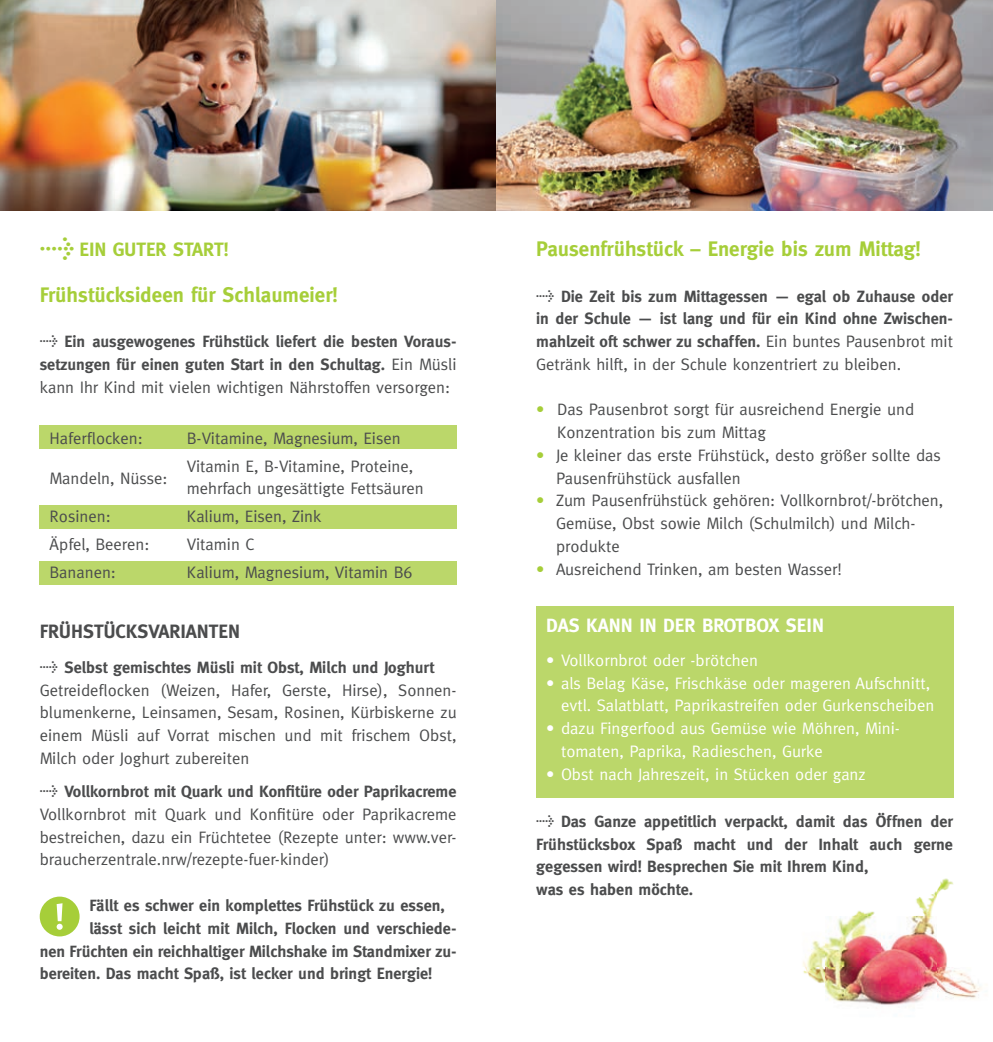
<style>
.page{position:relative;width:993px;height:1042px;background:#fff}
.page>*{position:absolute;margin:0;border:0;box-sizing:border-box;transform-origin:0 0}
.t1{font:700 21px "Meta";color:#a6ce39}
.t2{font:700 19.25px "Meta";color:#fff}
.t3{font:700 19.25px "Meta";color:#4b4c4d}
.t4{font:700 19.25px "Meta";color:#a6ce39}
.t5{font:16.62px/22.8px "Meta";color:#4b4c4d}
.t6{font:16.62px/22.8px "Meta";color:#fff;text-align:right}
.t7{font:700 16.28px/22.8px "Meta";color:#4b4c4d}
.s1{font-family:"Meta Normal Italic Expert";font-weight:400;font-size:40.25px}
.s2{font-family:"Meta Normal Italic Expert";font-weight:400;font-size:21px}
.s3{font-weight:400;font-size:16.62px}
.s4{color:#a6ce39}
</style>
<div class="page">
<div style="left:40px;top:561px;width:416px;height:24px;background:#bbd76a"></div>
<div style="left:40px;top:505px;width:416px;height:24px;background:#bbd76a"></div>
<div style="left:40px;top:425px;width:416px;height:24px;background:#bbd76a"></div>
<img style="left:0;top:0;width:992px;height:211px">
<img style="left:803px;top:878px;width:179px;height:127px">
<div style="left:536px;top:606px;width:416px;height:191px;background:#bbd76a"></div>
<svg style="left:40px;top:896px;width:40px;height:40px"></svg>
<p class="t4" style="left:40px;top:238px;width:190px"><span class="s1">t</span> EIN GUTER START!</p>
<p class="t1" style="left:40px;top:282px;width:299px">Frühstücksideen für Schlaumeier!</p>
<p class="t7" style="left:40px;top:330px;width:418px"><span class="s2">t</span> Ein ausgewogenes Frühstück liefert die besten Voraus&shy;setzungen für einen guten Start in den Schultag. <span class="s3">Ein Müsli</span></p>
<p class="t5" style="left:40px;top:375px;width:412px">kann Ihr Kind mit vielen wichtigen Nährstoffen versorgen:</p>
<p class="t5" style="left:50px;top:426px;width:95px">Haferflocken:</p>
<p class="t5" style="left:187px;top:424px;width:228px;line-height:28px">B-Vitamine, Magnesium, Eisen<br>Vitamin E, B-Vitamine, Proteine,</p>
<p class="t5" style="left:187px;top:477px;width:238px">mehrfach ungesättigte Fettsäuren</p>
<p class="t5" style="left:50px;top:505px;width:63px">Rosinen:</p>
<p class="t5" style="left:187px;top:505px;width:136px">Kalium, Eisen, Zink</p>
<p class="t5" style="left:50px;top:533px;width:101px">Äpfel, Beeren:</p>
<p class="t5" style="left:187px;top:533px;width:69px">Vitamin C</p>
<p class="t5" style="left:50px;top:561px;width:68px">Bananen:</p>
<p class="t5" style="left:187px;top:561px;width:227px">Kalium, Magnesium, Vitamin B6</p>
<p class="t3" style="left:40px;top:620px;width:202px">FRÜHSTÜCKSVARIANTEN</p>
<p class="t7" style="left:40px;top:656px;width:396px"><span class="s2">t</span> Selbst gemischtes Müsli mit Obst, Milch und Joghurt</p>
<p class="t5" style="left:40px;top:678px;width:418px;text-align:justify">Getreideflocken (Weizen, Hafer, Gerste, Hirse), Sonnen&shy;blumenkerne, Leinsamen, Sesam, Rosinen, Kürbiskerne zu einem Müsli auf Vorrat mischen und mit frischem Obst, Milch oder Joghurt zubereiten</p>
<p class="t7" style="left:40px;top:780px;width:418px"><span class="s2">t</span> Vollkornbrot mit Quark und Konfitüre oder Paprikacreme</p>
<p class="t5" style="left:40px;top:802px;width:418px;text-align:justify">Vollkornbrot mit Quark und Konfitüre oder Paprikacreme bestreichen, dazu ein Früchtetee (Rezepte unter: www.ver&shy;braucherzentrale.nrw/rezepte-fuer-kinder)</p>
<p class="t7" style="left:89px;top:894px;width:357px">Fällt es schwer ein komplettes Frühstück zu essen,</p>
<p class="t7" style="left:89px;top:916px;width:368px">lässt sich leicht mit Milch, Flocken und verschiede-</p>
<p class="t7" style="left:40px;top:939px;width:418px">nen Früchten ein reichhaltiger Milchshake im Standmixer zu-</p>
<p class="t7" style="left:40px;top:962px;width:394px">bereiten. Das macht Spaß, ist lecker und bringt Energie!</p>
<p class="t5" style="left:50px;top:466px;width:119px">Mandeln, Nüsse:</p>
<p class="t1" style="left:536px;top:237px;width:386px">Pausenfrühstück – Energie bis zum Mittag!</p>
<p class="t7" style="left:536px;top:285px;width:418px;text-align:justify"><span class="s2">t</span> Die Zeit bis zum Mittagessen — egal ob Zuhause oder in der Schule — ist lang und für ein Kind ohne Zwischen&shy;mahlzeit oft schwer zu schaffen. <span class="s3">Ein buntes Pausenbrot mit</span></p>
<p class="t5" style="left:536px;top:353px;width:366px">Getränk hilft, in der Schule konzentriert zu bleiben.</p>
<p class="t5" style="left:557px;top:398px;width:358px;text-indent:-21px"><span class="s4">•</span> Das Pausenbrot sorgt für ausreichend Energie und<br>Konzentration bis zum Mittag</p>
<p class="t5" style="left:556px;top:444px;width:386px;text-indent:-20px"><span class="s4">•</span> Je kleiner das erste Frühstück, desto größer sollte das<br>Pausenfrühstück ausfallen</p>
<p class="t5" style="left:556px;top:489px;width:388px;text-indent:-20px"><span class="s4">•</span> Zum Pausenfrühstück gehören: Vollkornbrot/-brötchen,<br>Gemüse, Obst sowie Milch (Schulmilch) und Milch&shy;produkte</p>
<p class="t5" style="left:536px;top:557px;width:307px"><span class="s4">•</span> Ausreichend Trinken, am besten Wasser!</p>
<p class="t2" style="left:546px;top:614px;width:279px">DAS KANN IN DER BROTBOX SEIN</p>
<p class="t6" style="left:546px;top:648px;width:213px">• Vollkornbrot oder -brötchen</p>
<p class="t6" style="left:546px;top:671px;width:389px">• als Belag Käse, Frischkäse oder mageren Aufschnitt, evtl. Salatblatt, Paprikastreifen oder Gurkenscheiben</p>
<p class="t6" style="left:561px;top:717px;width:340px;text-align:left;text-indent:-15px">• dazu Fingerfood aus Gemüse wie Möhren, Mini&shy;tomaten, Paprika, Radieschen, Gurke</p>
<p class="t6" style="left:546px;top:762px;width:321px">• Obst nach Jahreszeit, in Stücken oder ganz</p>
<p class="t7" style="left:536px;top:810px;width:418px"><span class="s2">t</span> Das Ganze appetitlich verpackt, damit das Öffnen der Frühstücksbox Spaß macht und der Inhalt auch gerne gegessen wird! Besprechen Sie mit Ihrem Kind,<br>was es haben möchte.</p>
</div>
